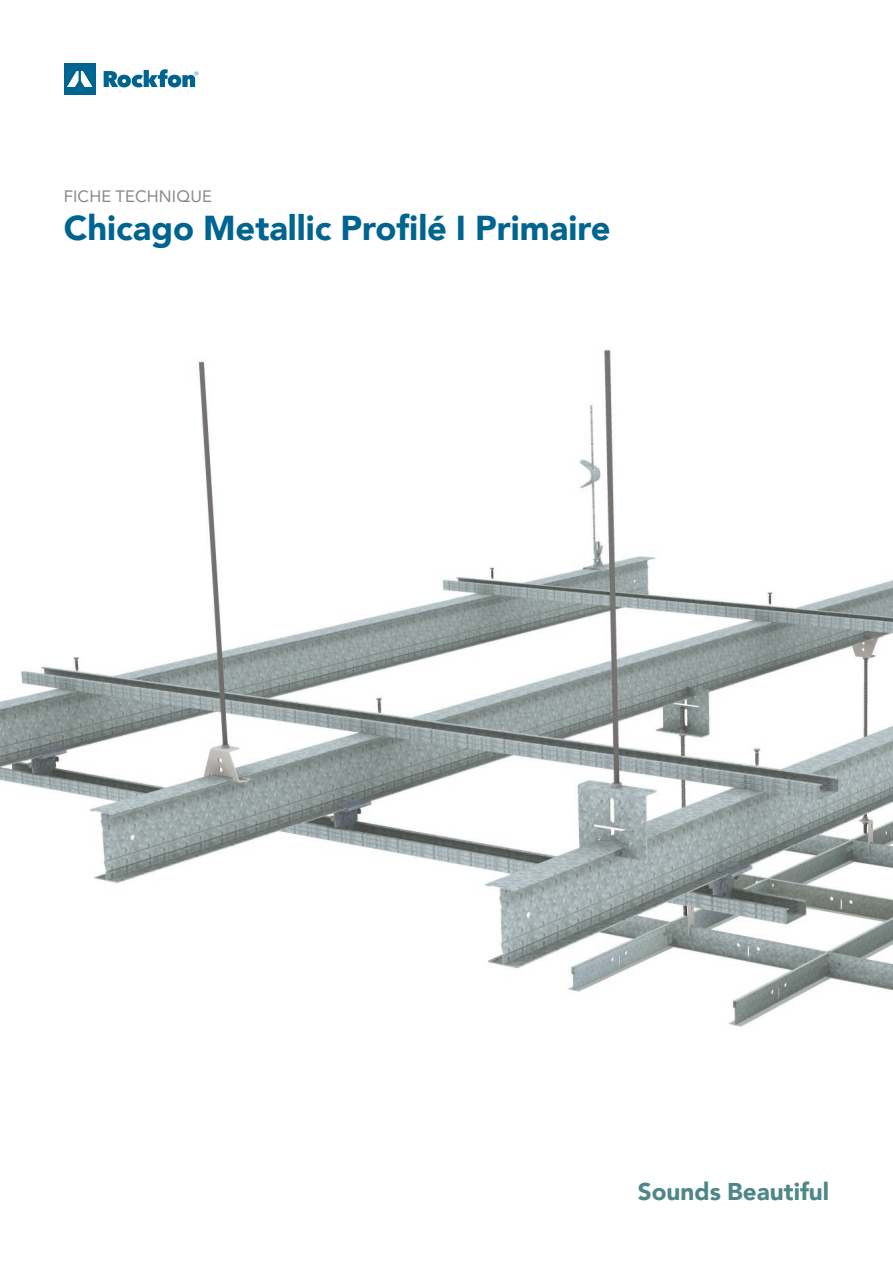
<style>
.page{position:relative;width:893px;height:1263px;background:#fff}
.page>*{position:absolute;margin:0;border:0;box-sizing:border-box;transform-origin:0 0}
.t1{font:900 34.5px "Avenir";color:#006490}
.t2{font:900 24.3px "Avenir";color:#4e8788}
.t3{font:16.5px "Avenir";letter-spacing:.01em;color:#87888a}
</style>
<div class="page">
<img style="left:0;top:349px;width:893px;height:678px">
<svg style="left:104px;top:69px;width:94px;height:18px"></svg>
<div style="left:64px;top:63px;width:32px;height:32px;background:#006490"></div>
<svg style="left:67px;top:71px;width:25px;height:16px"></svg>
<p class="t3" style="left:64px;top:183px;width:150px">FICHE TECHNIQUE</p>
<p class="t1" style="left:64px;top:199px;width:548px">Chicago Metallic Profilé I Primaire</p>
<p class="t2" style="left:638px;top:1170px;width:193px">Sounds Beautiful</p>
</div>
